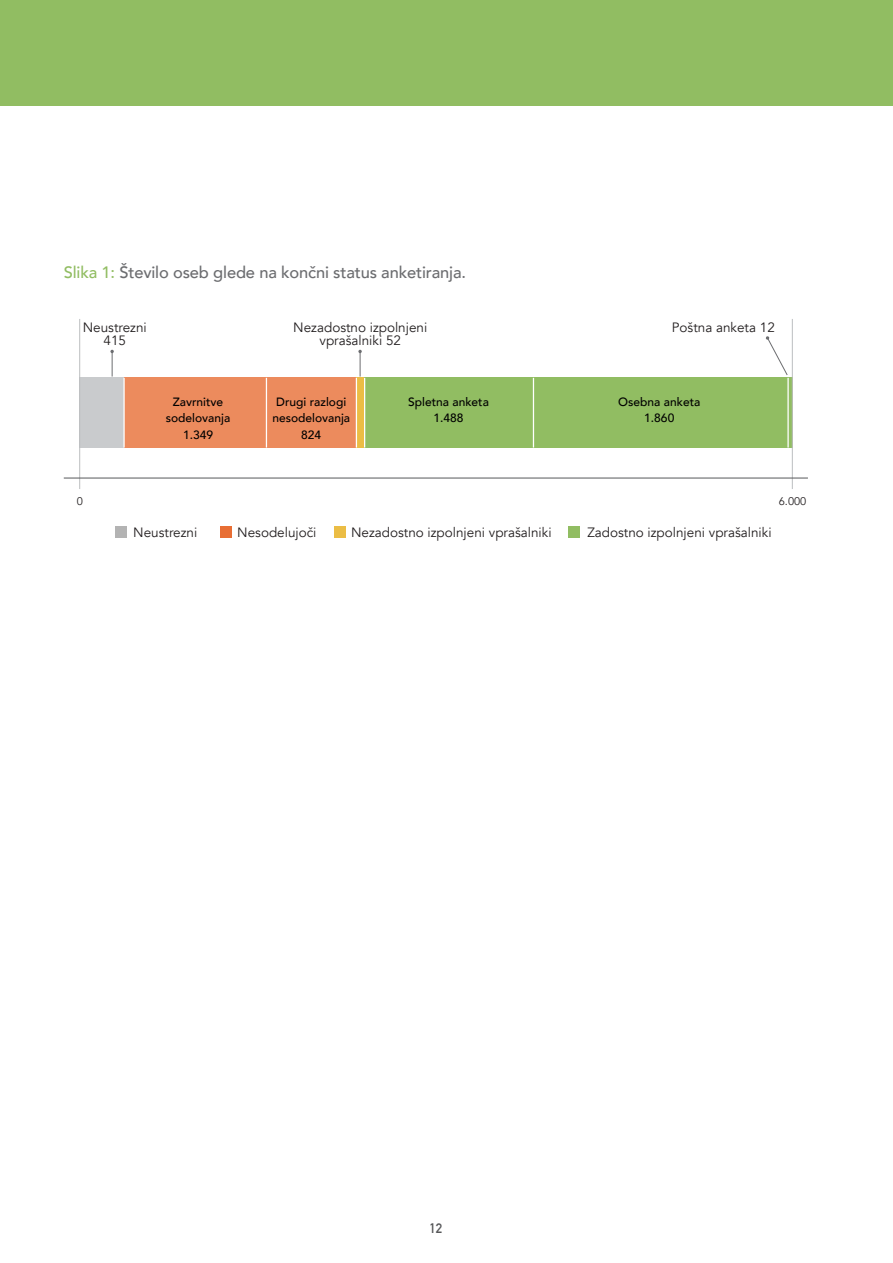
<style>
.page{position:relative;width:893px;height:1263px;background:#fff}
.page>*{position:absolute;margin:0;border:0;box-sizing:border-box;transform-origin:0 0}
.t1{font:500 16.5px "Avenir";letter-spacing:-.01em;color:#6c6d70}
.t2{font:13.5px/13.5px "Avenir";color:#231f20;text-align:center}
.t3{font:700 13.5px "DIN Alternate";color:#57585a}
.t4{font:500 12px/16.5px "Avenir";color:#000;text-align:center}
.t5{font:11.1px "Avenir";color:#231f20}
.s1{color:#91bd62}
</style>
<div class="page">
<div style="left:0;top:0;width:893px;height:106px;background:#91bd62"></div>
<div style="left:80px;top:378px;width:45px;height:70px;background:#c9cbcd"></div>
<div style="left:362px;top:378px;width:430px;height:70px;background:#91bd62"></div>
<div style="left:124px;top:378px;width:142px;height:70px;background:#ec8b5d"></div>
<div style="left:266px;top:378px;width:91px;height:70px;background:#ec8b5d"></div>
<div style="left:357px;top:378px;width:7px;height:70px;background:#ebbd45"></div>
<hr style="left:266px;top:378px;width:1px;height:70px;background:#fff">
<svg style="left:110px;top:350px;width:4px;height:27px"></svg>
<svg style="left:358px;top:350px;width:4px;height:27px"></svg>
<svg style="left:766px;top:336px;width:22px;height:39px"></svg>
<hr style="left:533px;top:378px;width:1px;height:70px;background:#fff">
<hr style="left:787px;top:378px;width:2px;height:70px;background:#fff">
<div style="left:116px;top:526px;width:11px;height:11px;background:#b3b3b3"></div>
<div style="left:220px;top:526px;width:11px;height:11px;background:#e86e34"></div>
<div style="left:334px;top:526px;width:11px;height:11px;background:#ebbd45"></div>
<div style="left:569px;top:526px;width:11px;height:11px;background:#91bd62"></div>
<hr style="left:79px;top:319px;width:1px;height:170px;background:#bcbec0">
<hr style="left:792px;top:319px;width:1px;height:170px;background:#bcbec0">
<hr style="left:64px;top:478px;width:744px;height:1px;background:#58595b">
<hr style="left:364px;top:378px;width:1px;height:70px;background:#fff">
<hr style="left:356px;top:378px;width:1px;height:70px;background:#fff">
<hr style="left:123px;top:378px;width:2px;height:70px;background:#fff">
<p class="t1" style="left:64px;top:258px;width:404px"><span class="s1">Slika 1:</span> Število oseb glede na končni status anketiranja.</p>
<p class="t2" style="left:83px;top:320px;width:65px">Neustrezni<br>415</p>
<p class="t2" style="left:293px;top:320px;width:136px">Nezadostno izpolnjeni vprašalniki 52</p>
<p class="t2" style="left:672px;top:320px;width:105px">Poštna anketa 12</p>
<p class="t4" style="left:173px;top:393px;width:52px">Zavrnitve</p>
<p class="t4" style="left:166px;top:409px;width:66px">sodelovanja<br>1.349</p>
<p class="t4" style="left:272px;top:393px;width:79px">Drugi razlogi nesodelovanja<br>824</p>
<p class="t4" style="left:408px;top:393px;width:82px">Spletna anketa<br>1.488</p>
<p class="t4" style="left:618px;top:393px;width:84px">Osebna anketa<br>1.860</p>
<p class="t5" style="left:77px;top:494px;width:8px">0</p>
<p class="t5" style="left:779px;top:494px;width:29px">6.000</p>
<p class="t2" style="left:133px;top:526px;width:65px">Neustrezni</p>
<p class="t2" style="left:237px;top:526px;width:81px">Nesodelujoči</p>
<p class="t2" style="left:351px;top:526px;width:202px">Nezadostno izpolnjeni vprašalniki</p>
<p class="t2" style="left:587px;top:526px;width:186px">Zadostno izpolnjeni vprašalniki</p>
<p class="t3" style="left:429px;top:1217px;width:14px">12</p>
</div>
